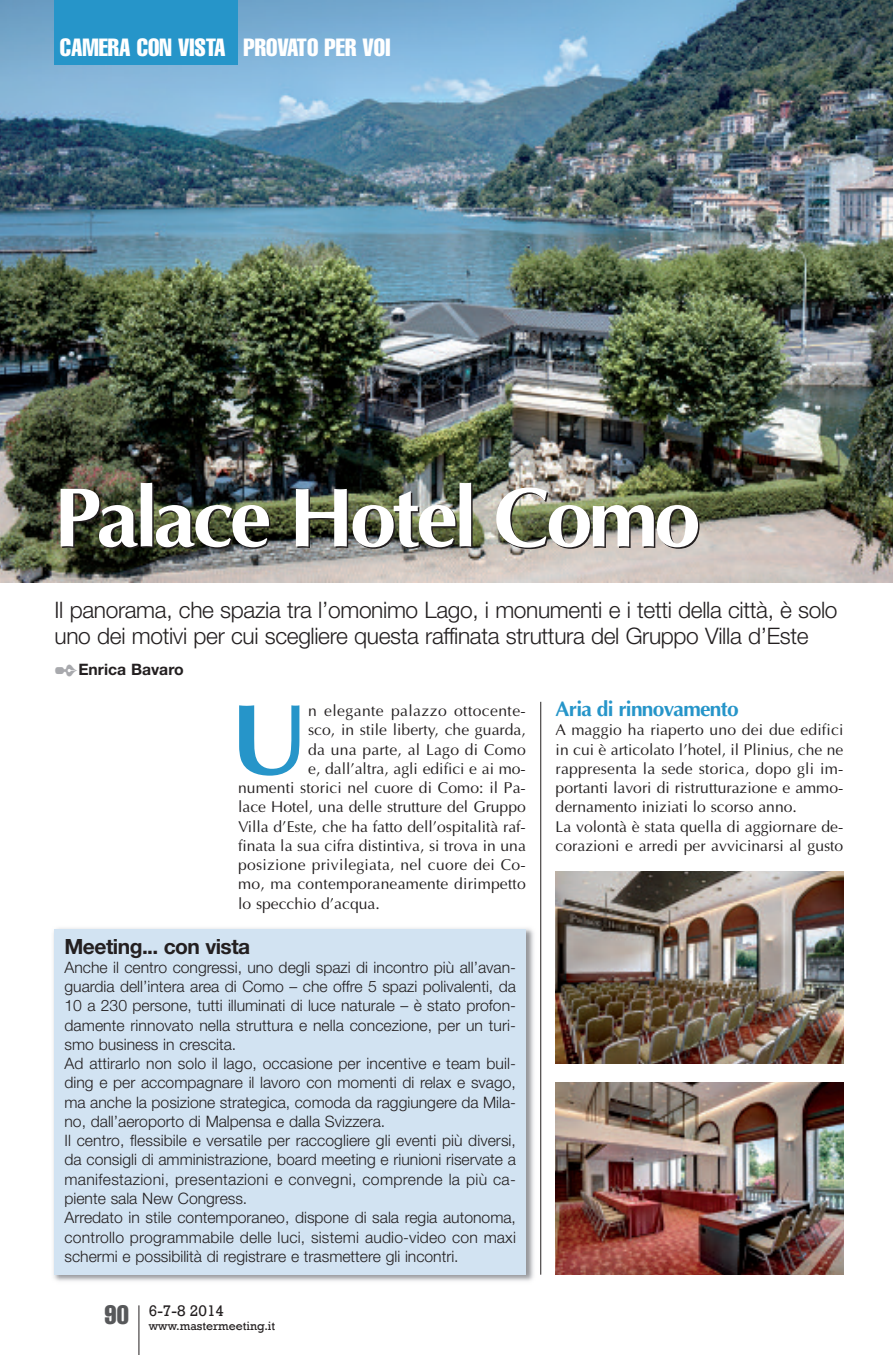
<style>
.page{position:relative;width:893px;height:1355px;background:#fff}
.page>*{position:absolute;margin:0;border:0;box-sizing:border-box;transform-origin:0 0}
.t1{font:700 100.45px "Optima";color:#2695c9}
.t2{font:700 84px "Optima";letter-spacing:-.05em;color:#fff}
.t3{font:extra-condensed 24.5px "Helvetica";color:#fff}
.t4{font:300 22.75px/26.2px "Helvetica Neue";letter-spacing:-.015em;color:#231f20}
.t5{font:700 21px "Optima";letter-spacing:-.035em;color:#2695c9}
.t6{font:700 21px "Helvetica Neue";letter-spacing:-.025em;color:#231f20}
.t7{font:300 15.75px/19.2px "Helvetica Neue";color:#231f20}
.t8{font:15.75px/19.2px "Optima";color:#231f20}
.t9{font:15.75px "Optima";letter-spacing:.025em;color:#231f20}
.t10{font:700 15.75px "Helvetica Neue";color:#231f20}
.t11{font:15.75px "Rockwell";color:#231f20}
.t12{font:12.25px "Rockwell";color:#231f20}
.s1{color:#a8a9ad}
</style>
<div class="page">
<img style="left:0;top:0;width:893px;height:582px">
<hr style="left:138px;top:1305px;width:1px;height:49px;background:#231f20">
<div style="left:55px;top:0;width:183px;height:64px;background:#2695c9"></div>
<hr style="left:540px;top:701px;width:1px;height:573px;background:#231f20">
<img style="left:53px;top:928px;width:481px;height:353px">
<div style="left:55px;top:928px;width:471px;height:346px;background:#d2e3f2"></div>
<img style="left:556px;top:1082px;width:287px;height:192px">
<img style="left:556px;top:871px;width:287px;height:192px">
<h3 class="t3" style="left:60px;top:39px;width:167px">CAMERA CON VISTA</h3>
<h3 class="t3" style="left:243px;top:39px;width:148px">PROVATO PER VOI</h3>
<h2 class="t2" style="left:55px;top:468px;width:648px">Palace Hotel Como</h2>
<h3 class="t4" style="left:55px;top:598px;width:784px">Il panorama, che spazia tra l’omonimo Lago, i monumenti e i tetti della città, è solo uno dei motivi per cui scegliere questa raffinata struttura del Gruppo Villa d’Este</h3>
<p class="t10" style="left:55px;top:664px;width:131px"><span class="s1">✒</span>Enrica Bavaro</p>
<h1 class="t1" style="left:230px;top:680px;width:80px">U</h1>
<p class="t9" style="left:308px;top:701px;width:219px">n elegante palazzo ottocente-</p>
<p class="t8" style="left:308px;top:720px;width:219px">sco, in stile liberty, che guarda,</p>
<p class="t8" style="left:308px;top:739px;width:219px">da una parte, al Lago di Como</p>
<p class="t8" style="left:308px;top:758px;width:219px">e, dall’altra, agli edifici e ai mo-</p>
<p class="t8" style="left:238px;top:778px;width:289px">numenti storici nel cuore di Como: il Pa-</p>
<p class="t8" style="left:238px;top:797px;width:289px">lace Hotel, una delle strutture del Gruppo</p>
<p class="t8" style="left:238px;top:816px;width:289px">Villa d’Este, che ha fatto dell’ospitalità raf-</p>
<p class="t8" style="left:238px;top:835px;width:289px">finata la sua cifra distintiva, si trova in una</p>
<p class="t8" style="left:238px;top:855px;width:289px">posizione privilegiata, nel cuore dei Co-</p>
<p class="t8" style="left:238px;top:874px;width:289px">mo, ma contemporaneamente dirimpetto</p>
<p class="t8" style="left:238px;top:893px;width:143px">lo specchio d’acqua.</p>
<h3 class="t6" style="left:64px;top:938px;width:187px">Meeting... con vista</h3>
<p class="t7" style="left:64px;top:959px;width:453px">Anche il centro congressi, uno degli spazi di incontro più all’avan&shy;guardia dell’intera area di Como – che offre 5 spazi polivalenti, da 10 a 230 persone, tutti illuminati di luce naturale – è stato profon&shy;damente rinnovato nella struttura e nella concezione, per un turi&shy;smo business in crescita.<br>Ad attirarlo non solo il lago, occasione per incentive e team buil&shy;ding e per accompagnare il lavoro con momenti di relax e svago, ma anche la posizione strategica, comoda da raggiungere da Mila&shy;no, dall’aeroporto di Malpensa e dalla Svizzera.<br>Il centro, flessibile e versatile per raccogliere gli eventi più diversi, da consigli di amministrazione, board meeting e riunioni riservate a manifestazioni, presentazioni e convegni, comprende la più ca&shy;piente sala New Congress.<br>Arredato in stile contemporaneo, dispone di sala regia autonoma, controllo programmabile delle luci, sistemi audio-video con maxi schermi e possibilità di registrare e trasmettere gli incontri.</p>
<p class="t12" style="left:105px;top:1318px;width:172px"><sup>90</sup> www.mastermeeting.it</p>
<p class="t11" style="left:149px;top:1300px;width:77px">6-7-8 2014</p>
<h3 class="t5" style="left:556px;top:696px;width:185px">Aria di rinnovamento</h3>
<p class="t8" style="left:556px;top:720px;width:289px">A maggio ha riaperto uno dei due edifici in cui è articolato l’hotel, il Plinius, che ne rappresenta la sede storica, dopo gli im&shy;portanti lavori di ristrutturazione e ammo&shy;dernamento iniziati lo scorso anno.<br>La volontà è stata quella di aggiornare de&shy;corazioni e arredi per avvicinarsi al gusto</p>
</div>
